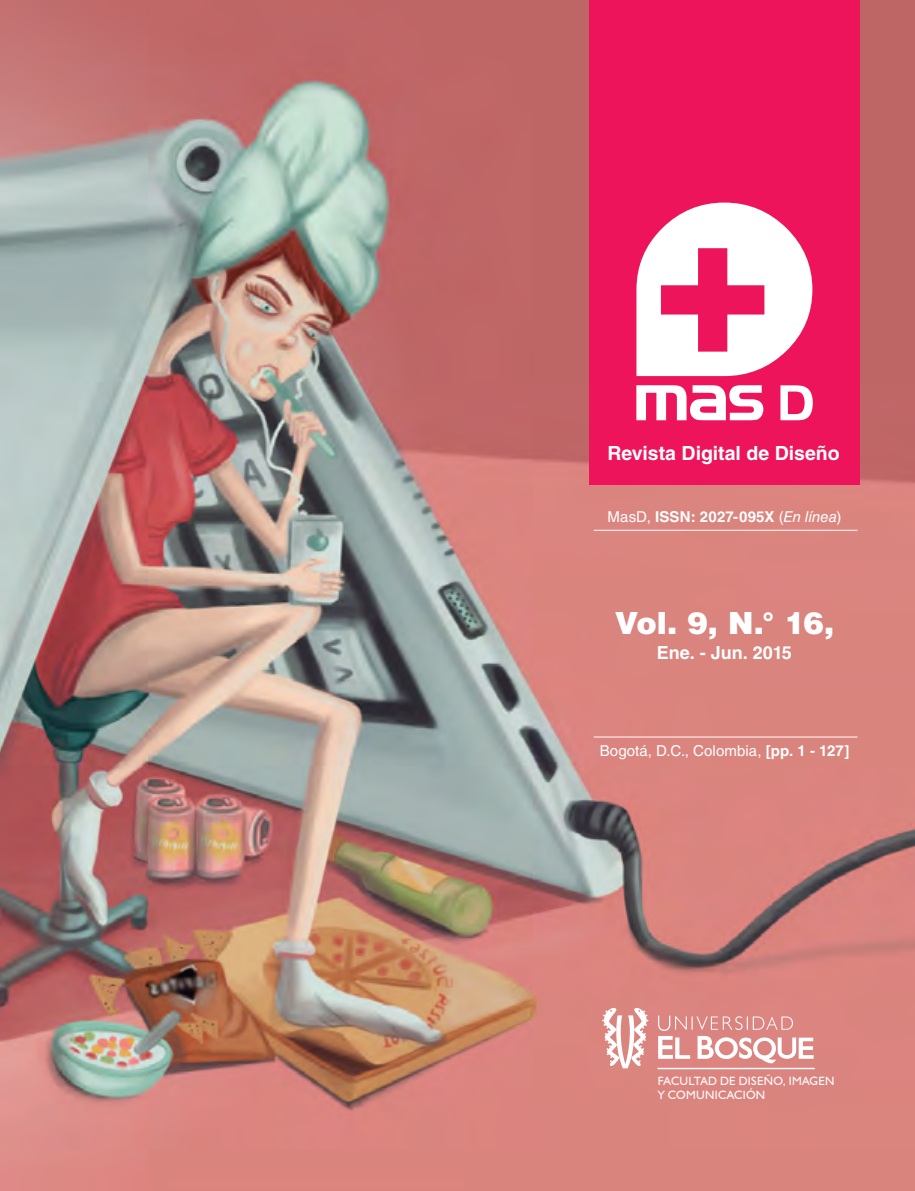
<style>
.page{position:relative;width:915px;height:1191px;background:#fff}
.page>*{position:absolute;margin:0;border:0;box-sizing:border-box;transform-origin:0 0}
.t1{font:900 30.6px "Helvetica LT Std";color:#fff}
.t2{font:700 19.5px "Helvetica LT Std";letter-spacing:-.005em;color:#fff}
.t3{font:700 18px "Helvetica LT Std";letter-spacing:-.005em;color:#fff}
.t4{font:15px "Helvetica LT Std";letter-spacing:.005em;color:#fff}
.t5{font:700 15px "Helvetica LT Std";letter-spacing:.015em;color:#fff}
.titulo{font:12px/14.2px "Humanist 521 BT";letter-spacing:.02em;color:#fff}
.s1{font-weight:400}
.s2{font-weight:400;font-style:italic}
.s3{font-weight:700}
</style>
<div class="page">
<img style="left:0;top:0;width:914px;height:1191px">
<svg style="left:657px;top:1015px;width:156px;height:48px"></svg>
<svg style="left:602px;top:1007px;width:46px;height:61px"></svg>
<hr style="left:657px;top:1067px;width:157px;height:2px;background:#fff">
<div style="left:589px;top:0;width:270px;height:485px;background:#ed145b"></div>
<svg style="left:636px;top:202px;width:176px;height:174px"></svg>
<svg style="left:636px;top:385px;width:127px;height:35px"></svg>
<svg style="left:780px;top:385px;width:32px;height:35px"></svg>
<hr style="left:593px;top:736px;width:264px;height:1px;background:#fff">
<hr style="left:593px;top:530px;width:264px;height:1px;background:#fff">
<p class="t2" style="left:607px;top:441px;width:234px">Revista Digital de Diseño</p>
<p class="t5" style="left:607px;top:507px;width:235px"><span class="s1">MasD,</span> ISSN: 2027-095X <span class="s1">(</span><span class="s2">En línea</span><span class="s1">)</span></p>
<p class="t1" style="left:614px;top:603px;width:221px">Vol. 9, N.° 16,</p>
<p class="t3" style="left:656px;top:642px;width:136px">Ene. - Jun. 2015</p>
<p class="t4" style="left:599px;top:741px;width:251px">Bogotá, D.C., Colombia, <span class="s3">[pp. 1 - 127]</span></p>
<p class="titulo" style="left:657px;top:1073px;width:178px">FACULTAD DE DISEÑO, IMAGEN<br>Y COMUNICACIÓN</p>
</div>
